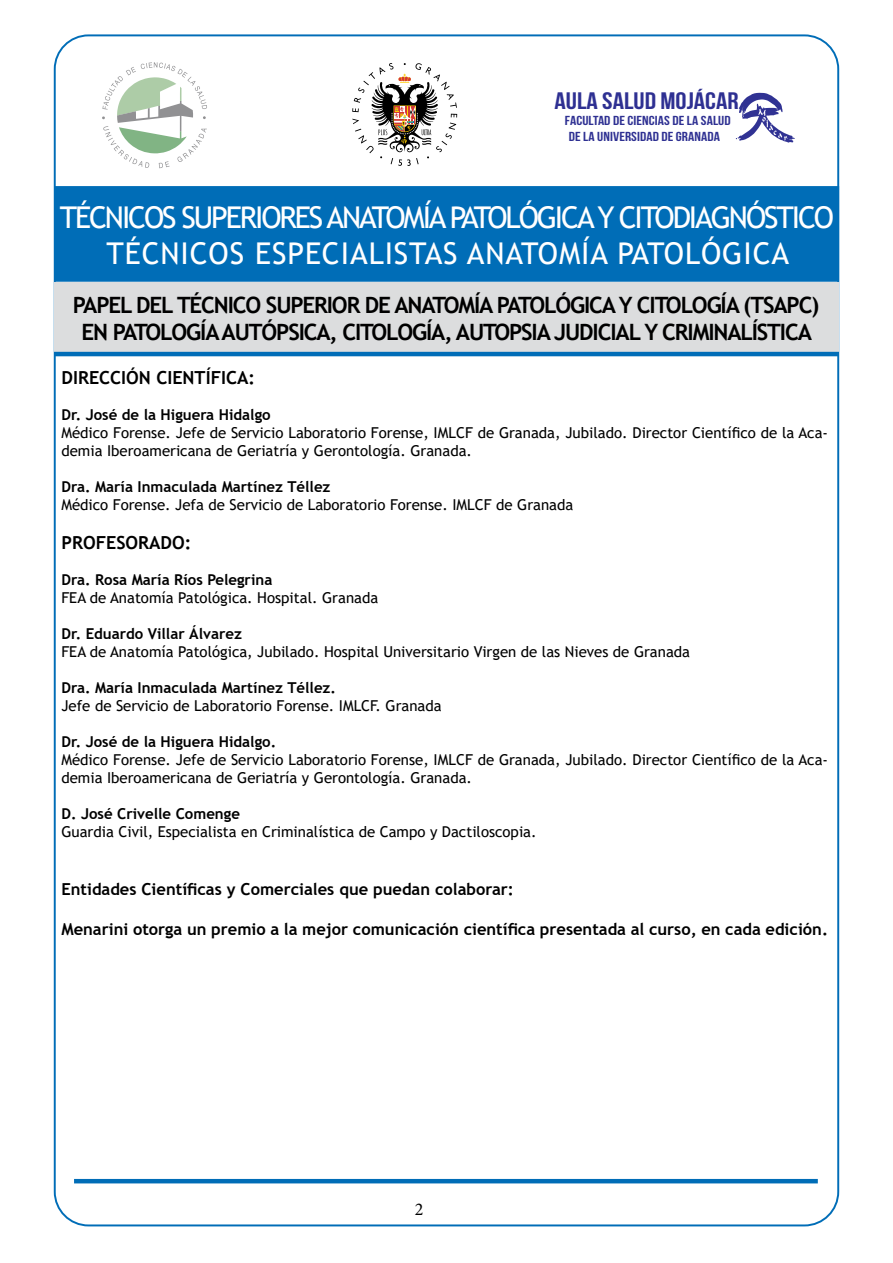
<style>
.page{position:relative;width:893px;height:1263px;background:#fff}
.page>*{position:absolute;margin:0;border:0;box-sizing:border-box;transform-origin:0 0}
.t1{font:30px/36px "Trebuchet MS";letter-spacing:-.07em;color:#fff;text-align:center}
.t2{font:23.85px "Bebas Neue";color:#2e3092;scale:1.17 1}
.t3{font:700 22.5px/27px "Trebuchet MS";letter-spacing:-.05em;color:#000;text-align:center}
.t4{font:700 18px "Trebuchet MS";color:#000}
.t5{font:18px "Minion Pro";color:#000}
.t6{font:700 16.5px "Trebuchet MS";color:#000}
.t7{font:15px/18px "Trebuchet MS";color:#000}
.t8{font:700 15px "Trebuchet MS";color:#000}
.t9{font:13.05px/15.8px "Bebas Neue";letter-spacing:.005em;color:#2e3092;scale:1.17 1}
</style>
<div class="page">
<hr style="left:74px;top:1179px;width:744px;height:4px;background:#006db7">
<div style="left:54px;top:282px;width:785px;height:72px;background:#dcddde"></div>
<hr style="left:54px;top:352px;width:785px;height:4px;background:#006db7">
<div style="left:54px;top:186px;width:785px;height:96px;background:#006db7;border:2px solid #006db7"></div>
<svg style="left:352px;top:63px;width:105px;height:103px"></svg>
<svg style="left:102px;top:62px;width:105px;height:106px"></svg>
<svg style="left:736px;top:93px;width:59px;height:50px"></svg>
<h2 class="t2" style="left:555px;top:88px;width:159px">AULA SALUD MOJÁCAR</h2>
<p class="t9" style="left:565px;top:112px;width:143px">FACULTAD DE CIENCIAS DE LA SALUD<br>DE LA UNIVERSIDAD DE GRANADA</p>
<h1 class="t1" style="left:60px;top:199px;width:776px">TÉCNICOS SUPERIORES ANATOMÍA PATOLÓGICA Y CITODIAGNÓSTICO<br>TÉCNICOS ESPECIALISTAS ANATOMÍA PATOLÓGICA</h1>
<h3 class="t3" style="left:73px;top:291px;width:748px">PAPEL DEL TÉCNICO SUPERIOR DE ANATOMÍA PATOLÓGICA Y CITOLOGÍA (TSAPC)<br>EN PATOLOGÍA AUTÓPSICA, CITOLOGÍA, AUTOPSIA JUDICIAL Y CRIMINALÍSTICA</h3>
<p class="t4" style="left:61px;top:366px;width:195px">DIRECCIÓN CIENTÍFICA:</p>
<p class="t8" style="left:61px;top:405px;width:211px">Dr. José de la Higuera Hidalgo</p>
<p class="t7" style="left:61px;top:423px;width:768px">Médico Forense. Jefe de Servicio Laboratorio Forense, IMLCF de Granada, Jubilado. Director Científico de la Aca&shy;demia Iberoamericana de Geriatría y Gerontología. Granada.</p>
<p class="t8" style="left:61px;top:477px;width:271px">Dra. María Inmaculada Martínez Téllez</p>
<p class="t7" style="left:61px;top:495px;width:513px">Médico Forense. Jefa de Servicio de Laboratorio Forense. IMLCF de Granada</p>
<p class="t4" style="left:61px;top:532px;width:132px">PROFESORADO:</p>
<p class="t8" style="left:61px;top:571px;width:212px">Dra. Rosa María Ríos Pelegrina</p>
<p class="t7" style="left:61px;top:589px;width:318px">FEA de Anatomía Patológica. Hospital. Granada</p>
<p class="t8" style="left:61px;top:625px;width:182px">Dr. Eduardo Villar Álvarez</p>
<p class="t7" style="left:61px;top:643px;width:630px">FEA de Anatomía Patológica, Jubilado. Hospital Universitario Virgen de las Nieves de Granada</p>
<p class="t8" style="left:61px;top:679px;width:276px">Dra. María Inmaculada Martínez Téllez.</p>
<p class="t7" style="left:61px;top:697px;width:382px">Jefe de Servicio de Laboratorio Forense. IMLCF. Granada</p>
<p class="t8" style="left:61px;top:733px;width:216px">Dr. José de la Higuera Hidalgo.</p>
<p class="t7" style="left:61px;top:751px;width:768px">Médico Forense. Jefe de Servicio Laboratorio Forense, IMLCF de Granada, Jubilado. Director Científico de la Aca&shy;demia Iberoamericana de Geriatría y Gerontología. Granada.</p>
<p class="t8" style="left:61px;top:805px;width:180px">D. José Crivelle Comenge</p>
<p class="t7" style="left:61px;top:823px;width:477px">Guardia Civil, Especialista en Criminalística de Campo y Dactiloscopia.</p>
<p class="t6" style="left:61px;top:879px;width:454px">Entidades Científicas y Comerciales que puedan colaborar:</p>
<p class="t6" style="left:61px;top:918px;width:768px">Menarini otorga un premio a la mejor comunicación científica presentada al curso, en cada edición.</p>
<p class="t5" style="left:415px;top:1197px;width:10px">2</p>
</div>
